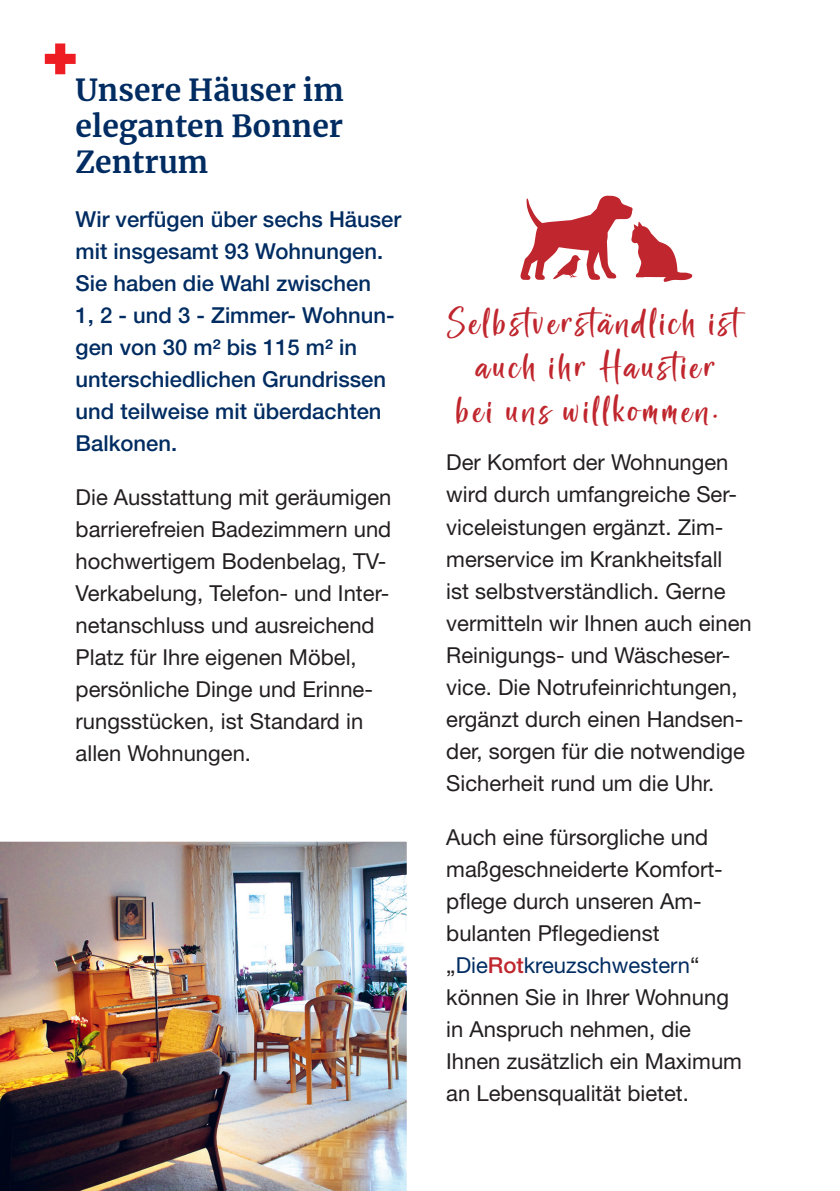
<style>
.page{position:relative;width:840px;height:1191px;background:#fff}
.page>*{position:absolute;margin:0;border:0;box-sizing:border-box;transform-origin:0 0}
.t1{font:34px "Astral Sisters";letter-spacing:.1em;color:#c0262d}
.t2{font:700 30px/36px "Merriweather";color:#002c62;text-align:justify}
.t3{font:22px/32px "Helvetica Neue LT Std";color:#231f20}
.t4{font:500 22px/32px "Helvetica Neue LT Std";color:#002c62}
.s1{color:#002c62}
.s2{font-weight:500;color:#c0262d}
</style>
<div class="page">
<svg style="left:520px;top:195px;width:171px;height:87px"></svg>
<img style="left:0;top:841px;width:407px;height:350px">
<svg style="left:45px;top:43px;width:31px;height:31px"></svg>
<h2 class="t2" style="left:76px;top:71px;width:269px">Unsere Häuser im eleganten Bonner Zentrum</h2>
<p class="t4" style="left:76px;top:203px;width:327px">Wir verfügen über sechs Häuser mit insgesamt 93 Wohnungen.<br>Sie haben die Wahl zwischen<br>1, 2 - und 3 - Zimmer- Wohnun&shy;gen von 30 m² bis 115 m² in unterschiedlichen Grundrissen und teilweise mit überdachten<br>Balkonen.</p>
<p class="t3" style="left:76px;top:481px;width:317px">Die Ausstattung mit geräumigen barrierefreien Badezimmern und hochwertigem Bodenbelag, TV-<br>Verkabelung, Telefon- und Inter&shy;netanschluss und ausreichend<br>Platz für Ihre eigenen Möbel, persönliche Dinge und Erinne&shy;rungsstücken, ist Standard in allen Wohnungen.</p>
<h1 class="t1" style="left:446px;top:298px;width:312px">Selbstverständlich ist</h1>
<h1 class="t1" style="left:476px;top:342px;width:239px">auch ihr Haustier</h1>
<h1 class="t1" style="left:456px;top:386px;width:262px">bei uns willkommen.</h1>
<p class="t3" style="left:446px;top:446px;width:307px">Der Komfort der Wohnungen wird durch umfangreiche Ser&shy;viceleistungen ergänzt. Zim&shy;merservice im Krankheitsfall<br>ist selbstverständlich. Gerne vermitteln wir Ihnen auch einen<br>Reinigungs- und Wäscheser&shy;vice. Die Notrufeinrichtungen, ergänzt durch einen Handsen&shy;der, sorgen für die notwendige<br>Sicherheit rund um die Uhr.</p>
<p class="t3" style="left:446px;top:820px;width:297px">Auch eine fürsorgliche und maßgeschneiderte Komfort&shy;pflege durch unseren Am&shy;bulanten Pflegedienst „<span class="s1">Die</span><span class="s2">Rot</span><span class="s1">kreuzschwestern</span>“ können Sie in Ihrer Wohnung in Anspruch nehmen, die<br>Ihnen zusätzlich ein Maximum an Lebensqualität bietet.</p>
</div>
